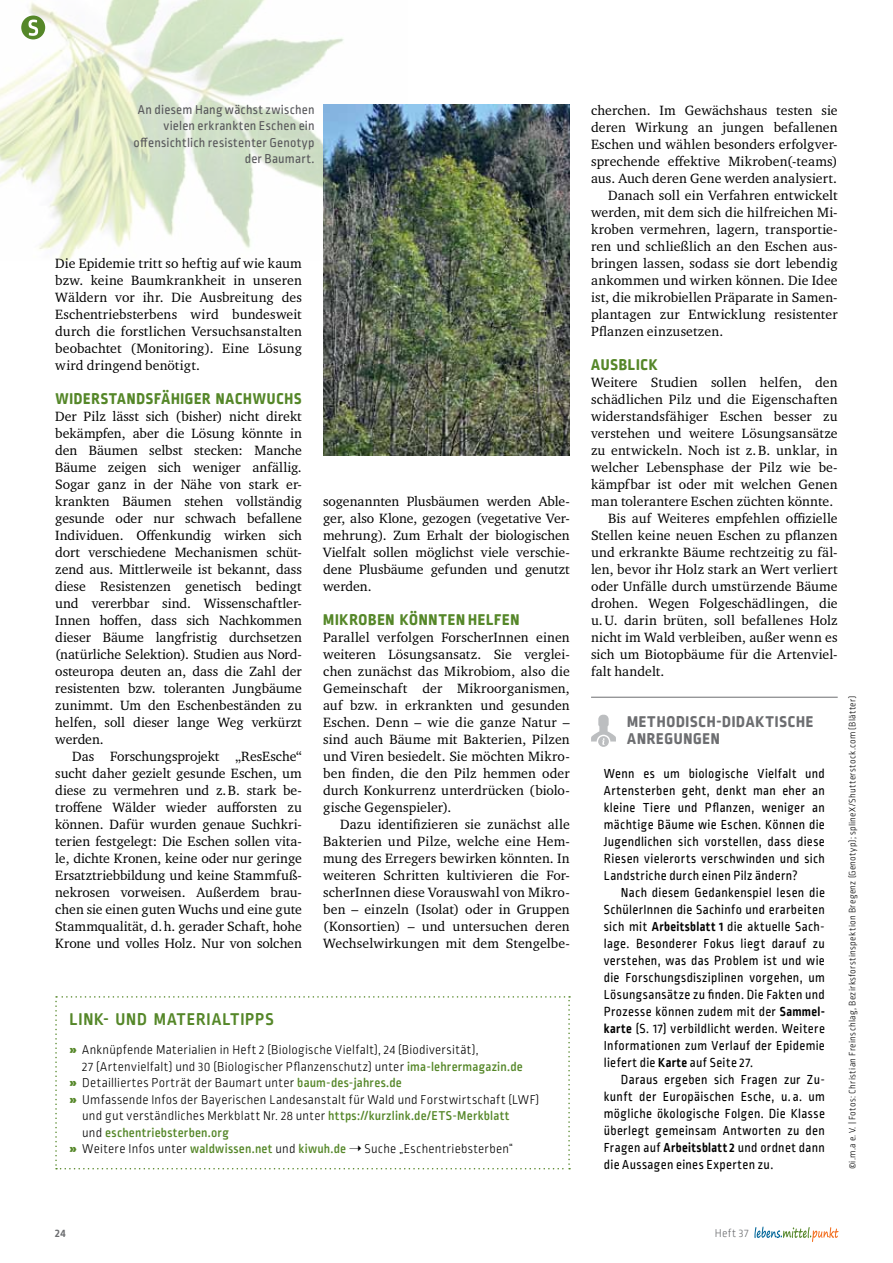
<style>
.page{position:relative;width:893px;height:1263px;background:#fff}
.page>*{position:absolute;margin:0;border:0;box-sizing:border-box;transform-origin:0 0}
.t1{font:700 18px "Ropa Soft Pro";letter-spacing:.04em;color:#558729}
.t2{font:800 16.5px "Ropa Soft Pro";letter-spacing:.045em;color:#558729}
.t3{font:800 16.5px/17px "Ropa Soft Pro";letter-spacing:.045em;color:#6d6e71}
.t4{font:13.8px/17px "Charter ITC Pro";letter-spacing:.01em;color:#000;text-align:justify}
.t5{font:13.8px/17px "Ropa Soft Pro";letter-spacing:.025em;color:#000;text-align:justify;scale:.96 1}
.t6{font:300 13.5px "Ropa Soft Pro";letter-spacing:.015em;color:#000}
.t7{font:13.5px/16.5px "Ropa Soft Pro";letter-spacing:.015em;color:#58585b;text-align:right}
.t8{font:500 13.5px "Ropa Soft Pro";letter-spacing:.02em;color:#558729}
.t9{font:300 12px "Ropa Soft Pro";letter-spacing:.04em;color:#6d6e71}
.t10{font:700 12px "Ropa Soft Pro";color:#6d6e71}
.t11{font:300 9.75px "Ropa Soft Pro";letter-spacing:.035em;color:#000}
.s1{font-weight:700}
.s2{font-weight:900;color:#558729}
.s3{font-weight:500;color:#558729}
.s4{font-weight:300;color:#000}
</style>
<div class="page">
<svg style="left:754px;top:1226px;width:84px;height:16px"></svg>
<img style="left:0;top:0;width:344px;height:260px">
<svg style="left:55px;top:996px;width:515px;height:173px"></svg>
<img style="left:323px;top:104px;width:247px;height:351px">
<hr style="left:591px;top:697px;width:247px;height:1px;background:#6d6e71">
<svg style="left:591px;top:715px;width:25px;height:32px"></svg>
<div style="left:21px;top:16px;width:24px;height:23px;background:#558729;border-radius:50%"></div>
<svg style="left:29px;top:20px;width:9px;height:16px"></svg>
<p class="t7" style="left:133px;top:102px;width:183px">An diesem Hang wächst zwischen vielen erkrankten Eschen ein offensichtlich resistenter Genotyp der Baumart.</p>
<p class="t4" style="left:591px;top:101px;width:248px">cherchen. Im Gewächshaus testen sie</p>
<p class="t4" style="left:591px;top:118px;width:248px">deren Wirkung an jungen befallenen</p>
<p class="t4" style="left:591px;top:135px;width:248px">Eschen und wählen besonders erfolgver-</p>
<p class="t4" style="left:591px;top:152px;width:248px">sprechende effektive Mikroben(-teams)</p>
<p class="t4" style="left:591px;top:169px;width:247px">aus. Auch deren Gene werden analysiert.</p>
<p class="t4" style="left:608px;top:186px;width:231px">Danach soll ein Verfahren entwickelt</p>
<p class="t4" style="left:591px;top:203px;width:248px">werden, mit dem sich die hilfreichen Mi-</p>
<p class="t4" style="left:591px;top:220px;width:248px">kroben vermehren, lagern, transportie-</p>
<p class="t4" style="left:591px;top:237px;width:248px">ren und schließlich an den Eschen aus-</p>
<p class="t4" style="left:591px;top:254px;width:248px">bringen lassen, sodass sie dort lebendig</p>
<p class="t4" style="left:591px;top:271px;width:248px">ankommen und wirken können. Die Idee</p>
<p class="t4" style="left:591px;top:288px;width:248px">ist, die mikrobiellen Präparate in Samen-</p>
<p class="t4" style="left:591px;top:305px;width:248px">plantagen zur Entwicklung resistenter</p>
<p class="t4" style="left:591px;top:322px;width:134px">Pflanzen einzusetzen.</p>
<p class="t2" style="left:591px;top:355px;width:68px">AUSBLICK</p>
<p class="t4" style="left:591px;top:374px;width:248px">Weitere Studien sollen helfen, den</p>
<p class="t4" style="left:591px;top:391px;width:248px">schädlichen Pilz und die Eigenschaften</p>
<p class="t4" style="left:591px;top:408px;width:248px">widerstandsfähiger Eschen besser zu</p>
<p class="t4" style="left:591px;top:425px;width:248px">verstehen und weitere Lösungsansätze</p>
<p class="t4" style="left:591px;top:442px;width:248px">zu entwickeln. Noch ist z.B. unklar, in</p>
<p class="t4" style="left:591px;top:459px;width:248px">welcher Lebensphase der Pilz wie be-</p>
<p class="t4" style="left:591px;top:476px;width:248px">kämpfbar ist oder mit welchen Genen</p>
<p class="t4" style="left:591px;top:493px;width:244px">man tolerantere Eschen züchten könnte.</p>
<p class="t4" style="left:608px;top:510px;width:231px">Bis auf Weiteres empfehlen offizielle</p>
<p class="t4" style="left:591px;top:527px;width:248px">Stellen keine neuen Eschen zu pflanzen</p>
<p class="t4" style="left:591px;top:544px;width:248px">und erkrankte Bäume rechtzeitig zu fäl-</p>
<p class="t4" style="left:591px;top:561px;width:248px">len, bevor ihr Holz stark an Wert verliert</p>
<p class="t4" style="left:591px;top:578px;width:248px">oder Unfälle durch umstürzende Bäume</p>
<p class="t4" style="left:591px;top:595px;width:248px">drohen. Wegen Folgeschädlingen, die</p>
<p class="t4" style="left:591px;top:612px;width:248px">u.U. darin brüten, soll befallenes Holz</p>
<p class="t4" style="left:591px;top:629px;width:248px">nicht im Wald verbleiben, außer wenn es</p>
<p class="t4" style="left:591px;top:646px;width:248px">sich um Biotopbäume für die Artenviel-</p>
<p class="t4" style="left:591px;top:663px;width:75px">falt handelt.</p>
<p class="t3" style="left:627px;top:714px;width:188px">METHODISCH-DIDAKTISCHE<br>ANREGUNGEN</p>
<p class="t5" style="left:604px;top:766px;width:232px">Wenn es um biologische Vielfalt und Artensterben geht, denkt man eher an kleine Tiere und Pflanzen, weniger an mächtige Bäume wie Eschen. Können die Jugendlichen sich vorstellen, dass diese Riesen vielerorts verschwinden und sich Landstriche durch einen Pilz ändern?</p>
<p class="t5" style="left:604px;top:885px;width:232px;text-indent:17px">Nach diesem Gedankenspiel lesen die SchülerInnen die Sachinfo und erarbeiten sich mit <span class="s1">Arbeitsblatt 1</span> die aktuelle Sach&shy;lage. Besonderer Fokus liegt darauf zu verstehen, was das Problem ist und wie die Forschungsdisziplinen vorgehen, um Lösungsansätze zu finden. Die Fakten und Prozesse können zudem mit der <span class="s1">Sammel&shy;karte</span> (S. 17) verbildlicht werden. Weitere Informationen zum Verlauf der Epidemie liefert die <span class="s1">Karte</span> auf Seite 27.</p>
<p class="t5" style="left:604px;top:1072px;width:232px;text-indent:17px">Daraus ergeben sich Fragen zur Zu&shy;kunft der Europäischen Esche, u. a. um mögliche ökologische Folgen. Die Klasse überlegt gemeinsam Antworten zu den Fragen auf <span class="s1">Arbeitsblatt 2</span> und ordnet dann die Aussagen eines Experten zu.</p>
<p class="t4" style="left:55px;top:254px;width:248px">Die Epidemie tritt so heftig auf wie kaum bzw. keine Baumkrankheit in unseren Wäldern vor ihr. Die Ausbreitung des Eschentriebsterbens wird bundesweit durch die forstlichen Versuchsanstalten beobachtet (Monitoring). Eine Lösung wird dringend benötigt.</p>
<p class="t2" style="left:55px;top:389px;width:248px">WIDERSTANDSFÄHIGER NACHWUCHS</p>
<p class="t4" style="left:55px;top:408px;width:248px">Der Pilz lässt sich (bisher) nicht direkt bekämpfen, aber die Lösung könnte in den Bäumen selbst stecken: Manche Bäume zeigen sich weniger anfällig.<br>Sogar ganz in der Nähe von stark er&shy;krankten Bäumen stehen vollständig gesunde oder nur schwach befallene Individuen. Offenkundig wirken sich dort verschiedene Mechanismen schüt&shy;zend aus. Mittlerweile ist bekannt, dass diese Resistenzen genetisch bedingt und vererbbar sind. Wissenschaftler-Innen hoffen, dass sich Nachkommen dieser Bäume langfristig durchsetzen (natürliche Selektion). Studien aus Nord&shy;osteuropa deuten an, dass die Zahl der resistenten bzw. toleranten Jungbäume zunimmt. Um den Eschenbeständen zu helfen, soll dieser lange Weg verkürzt werden.</p>
<p class="t4" style="left:55px;top:748px;width:248px;text-indent:17px">Das Forschungsprojekt „ResEsche“ sucht daher gezielt gesunde Eschen, um diese zu vermehren und z.B. stark be&shy;troffene Wälder wieder aufforsten zu können. Dafür wurden genaue Suchkri&shy;terien festgelegt: Die Eschen sollen vita&shy;le, dichte Kronen, keine oder nur geringe Ersatztriebbildung und keine Stammfuß&shy;nekrosen vorweisen. Außerdem brau&shy;chen sie einen guten Wuchs und eine gute Stammqualität, d.h. gerader Schaft, hohe Krone und volles Holz. Nur von solchen</p>
<p class="t4" style="left:323px;top:492px;width:248px">sogenannten Plusbäumen werden Able&shy;ger, also Klone, gezogen (vegetative Ver&shy;mehrung). Zum Erhalt der biologischen Vielfalt sollen möglichst viele verschie&shy;dene Plusbäume gefunden und genutzt werden.</p>
<p class="t2" style="left:323px;top:610px;width:198px">MIKROBEN KÖNNTEN HELFEN</p>
<p class="t4" style="left:323px;top:629px;width:248px">Parallel verfolgen ForscherInnen einen weiteren Lösungsansatz. Sie verglei&shy;chen zunächst das Mikrobiom, also die Gemeinschaft der Mikroorganismen, auf bzw. in erkrankten und gesunden Eschen. Denn – wie die ganze Natur – sind auch Bäume mit Bakterien, Pilzen und Viren besiedelt. Sie möchten Mikro&shy;ben finden, die den Pilz hemmen oder durch Konkurrenz unterdrücken (biolo&shy;gische Gegenspieler).</p>
<p class="t4" style="left:323px;top:816px;width:248px;text-indent:17px">Dazu identifizieren sie zunächst alle Bakterien und Pilze, welche eine Hem&shy;mung des Erregers bewirken könnten. In weiteren Schritten kultivieren die For&shy;scherInnen diese Vorauswahl von Mikro&shy;ben – einzeln (Isolat) oder in Gruppen (Konsortien) – und untersuchen deren Wechselwirkungen mit dem Stengelbe-</p>
<h1 class="t1" style="left:70px;top:1009px;width:205px">Link- und Materialtipps</h1>
<p class="t6" style="left:70px;top:1042px;width:410px"><span class="s2">»</span> Anknüpfende Materialien in Heft 2 (Biologische Vielfalt), 24 (Biodiversität),</p>
<p class="t6" style="left:82px;top:1059px;width:442px">27 (Artenvielfalt) und 30 (Biologischer Pflanzenschutz) unter <span class="s3">ima-lehrermagazin.de</span></p>
<p class="t6" style="left:70px;top:1075px;width:334px"><span class="s2">»</span> Detailliertes Porträt der Baumart unter <span class="s3">baum-des-jahres.de</span></p>
<p class="t6" style="left:70px;top:1092px;width:471px"><span class="s2">»</span> Umfassende Infos der Bayerischen Landesanstalt für Wald und Forstwirtschaft (LWF)</p>
<p class="t6" style="left:82px;top:1108px;width:429px">und gut verständliches Merkblatt Nr. 28 unter <span class="s3">https://kurzlink.de/ETS-Merkblatt</span></p>
<p class="t8" style="left:82px;top:1125px;width:148px"><span class="s4">und</span> eschentriebsterben.org</p>
<p class="t6" style="left:70px;top:1141px;width:445px"><span class="s2">»</span> Weitere Infos unter <span class="s3">waldwissen.net</span> und <span class="s3">kiwuh.de</span> ➝ Suche „Eschentriebsterben“</p>
<p class="t11" style="left:847px;top:1169px;width:475px;rotate:-90deg">©i.m.a e.V. | Fotos: Christian Freinschlag, Bezirksforstinspektion Bregenz (Genotyp); splineX/Shutterstock.com (Blätter)</p>
<p class="t10" style="left:55px;top:1226px;width:12px">24</p>
<p class="t9" style="left:715px;top:1227px;width:35px">Heft 37</p>
</div>
